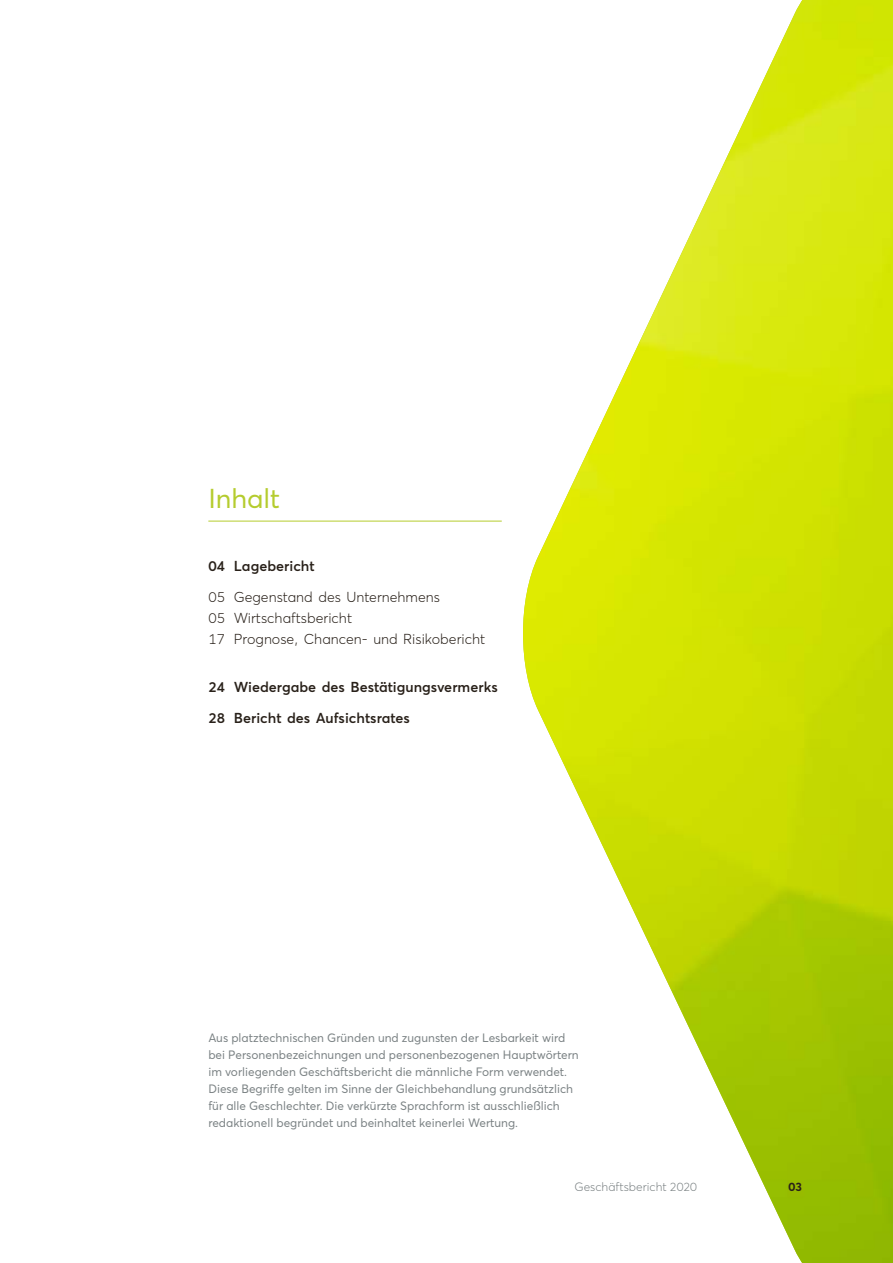
<style>
.page{position:relative;width:893px;height:1263px;background:#fff}
.page>*{position:absolute;margin:0;border:0;box-sizing:border-box;transform-origin:0 0}
.t1{font:27px "Averta";color:#b5cc2e}
.t2{font:300 14.25px/21.3px "Averta";color:#29211a}
.t3{font:600 14.25px/30.8px "Averta";color:#29211a}
.t4{font:12px/17px "Averta";color:#7b8284}
.t5{font:300 12px "Averta";color:#7b8284}
.t6{font:700 12px "Averta";color:#29211a}
</style>
<div class="page">
<img style="left:523px;top:0;width:370px;height:1263px">
<hr style="left:208px;top:521px;width:294px;height:1px;background:#b5cc2e">
<h1 class="t1" style="left:208px;top:481px;width:73px">Inhalt</h1>
<p class="t3" style="left:208px;top:550px;width:108px">04 Lagebericht</p>
<p class="t2" style="left:208px;top:586px;width:279px">05 Gegenstand des Unternehmens<br>05 Wirtschaftsbericht<br>17 Prognose, Chancen- und Risikobericht</p>
<p class="t3" style="left:208px;top:671px;width:291px">24 Wiedergabe des Bestätigungsvermerks<br>28 Bericht des Aufsichtsrates</p>
<p class="t4" style="left:208px;top:1029px;width:372px">Aus platztechnischen Gründen und zugunsten der Lesbarkeit wird bei Personenbezeichnungen und personenbezogenen Hauptwörtern im vorliegenden Geschäftsbericht die männliche Form verwendet.<br>Diese Begriffe gelten im Sinne der Gleichbehandlung grundsätzlich für alle Geschlechter. Die verkürzte Sprachform ist ausschließlich redaktionell begründet und beinhaltet keinerlei Wertung.</p>
<p class="t5" style="left:574px;top:1179px;width:124px">Geschäftsbericht 2020</p>
<p class="t6" style="left:788px;top:1179px;width:15px">03</p>
</div>
